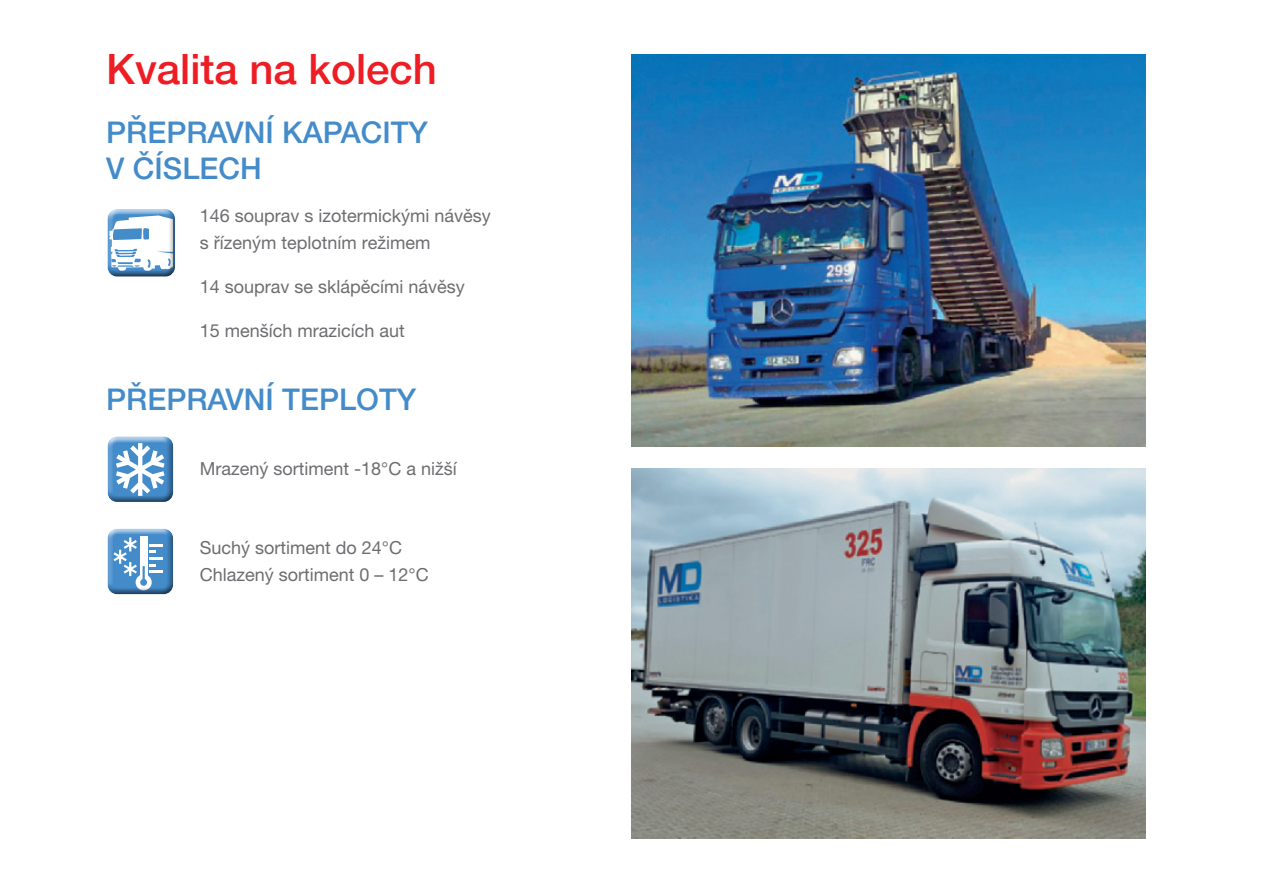
<style>
.page{position:relative;width:1263px;height:893px;background:#fff}
.page>*{position:absolute;margin:0;border:0;box-sizing:border-box;transform-origin:0 0}
.t1{font:500 42px "Helvetica Neue LT Pro";color:#ee1d23}
.t2{font:500 30px/36px "Helvetica Neue LT Pro";color:#448bca}
.t3{font:18px/27px "Helvetica Neue LT Pro";color:#6c6d70}
</style>
<div class="page">
<img style="left:631px;top:54px;width:515px;height:392px">
<img style="left:631px;top:469px;width:515px;height:370px">
<div style="left:106px;top:434px;width:69px;height:60px;background:#fff;opacity:.75"></div>
<div style="left:106px;top:438px;width:69px;height:65px;background:#231f20;opacity:.75"></div>
<div style="left:106px;top:527px;width:69px;height:59px;background:#fff;opacity:.75"></div>
<div style="left:106px;top:530px;width:69px;height:66px;background:#231f20;opacity:.75"></div>
<div style="left:105px;top:207px;width:72px;height:62px;background:#fff;opacity:.75"></div>
<div style="left:105px;top:211px;width:72px;height:68px;background:#231f20;opacity:.75"></div>
<h1 class="t1" style="left:106px;top:44px;width:332px">Kvalita na kolech</h1>
<h2 class="t2" style="left:106px;top:114px;width:323px">PŘEPRAVNÍ KAPACITY<br>V ČÍSLECH</h2>
<p class="t3" style="left:200px;top:201px;width:293px">146 souprav s izotermickými návěsy s řízeným teplotním režimem</p>
<p class="t3" style="left:200px;top:272px;width:267px">14 souprav se sklápěcími návěsy</p>
<p class="t3" style="left:200px;top:316px;width:207px">15 menších mrazicích aut</p>
<h2 class="t2" style="left:106px;top:381px;width:311px">PŘEPRAVNÍ TEPLOTY</h2>
<p class="t3" style="left:200px;top:455px;width:258px">Mrazený sortiment -18°C a nižší</p>
<p class="t3" style="left:200px;top:534px;width:230px">Suchý sortiment do 24°C<br>Chlazený sortiment 0 – 12°C</p>
</div>
